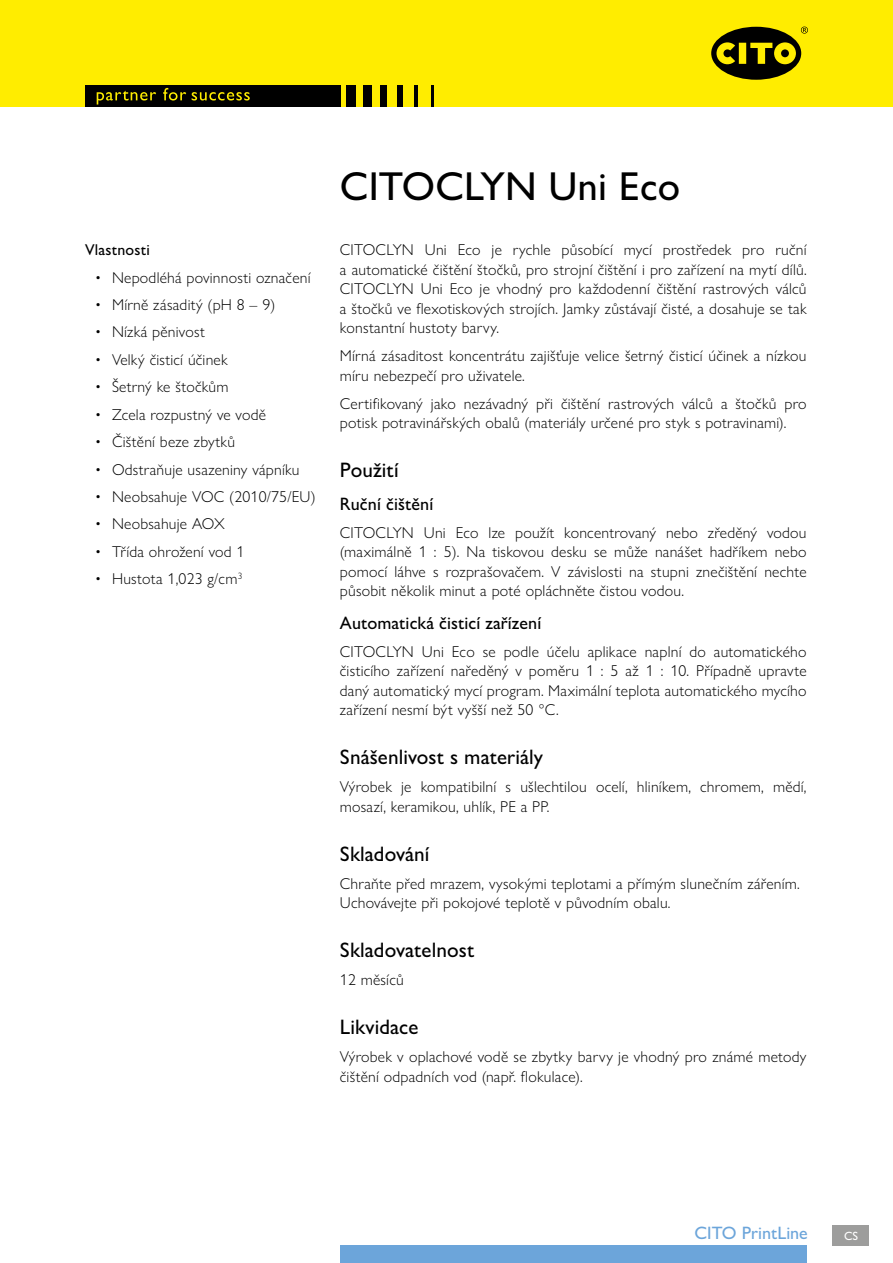
<style>
.page{position:relative;width:893px;height:1263px;background:#fff}
.page>*{position:absolute;margin:0;border:0;box-sizing:border-box;transform-origin:0 0}
.t1{font:500 40.5px "Gill Sans Nova";letter-spacing:.005em;color:#000}
.t2{font:500 21px "Gill Sans Nova";letter-spacing:.005em;color:#000}
.t3{font:500 18px "Gill Sans Nova";letter-spacing:.005em;color:#000}
.t4{font:500 18px "Gill Sans Nova";color:#6ca5da}
.t5{font:300 15.75px/19.5px "Gill Sans Nova";letter-spacing:.015em;color:#000}
.t6{font:500 15.75px "Gill Sans Nova";letter-spacing:.015em;color:#000}
.t7{font:500 12px "Gill Sans Nova";color:#fff}
</style>
<div class="page">
<div style="left:0;top:0;width:893px;height:106px;background:#ffed00"></div>
<div style="left:85px;top:85px;width:256px;height:21px;background:#000"></div>
<div style="left:346px;top:85px;width:10px;height:21px;background:#000"></div>
<div style="left:380px;top:85px;width:7px;height:21px;background:#000"></div>
<div style="left:397px;top:85px;width:6px;height:21px;background:#000"></div>
<hr style="left:414px;top:85px;width:4px;height:21px;background:#000">
<hr style="left:431px;top:85px;width:2px;height:21px;background:#000">
<div style="left:363px;top:85px;width:9px;height:21px;background:#000"></div>
<svg style="left:97px;top:91px;width:59px;height:14px"></svg>
<svg style="left:163px;top:88px;width:23px;height:13px"></svg>
<svg style="left:192px;top:92px;width:58px;height:9px"></svg>
<svg style="left:711px;top:27px;width:97px;height:53px"></svg>
<div style="left:832px;top:1225px;width:37px;height:20px;background:#9d9d9c"></div>
<div style="left:340px;top:1245px;width:467px;height:18px;background:#6ca5da"></div>
<p class="t6" style="left:85px;top:240px;width:66px">Vlastnosti</p>
<p class="t5" style="left:95px;top:267px;width:217px">• Nepodléhá povinnosti označení</p>
<p class="t5" style="left:95px;top:295px;width:182px">• Mírně zásaditý (pH 8 – 9)</p>
<p class="t5" style="left:95px;top:322px;width:111px">• Nízká pěnivost</p>
<p class="t5" style="left:95px;top:350px;width:134px">• Velký čisticí účinek</p>
<p class="t5" style="left:95px;top:377px;width:135px">• Šetrný ke štočkům</p>
<p class="t5" style="left:95px;top:404px;width:172px">• Zcela rozpustný ve vodě</p>
<p class="t5" style="left:95px;top:432px;width:142px">• Čištění beze zbytků</p>
<p class="t5" style="left:95px;top:459px;width:206px">• Odstraňuje usazeniny vápníku</p>
<p class="t5" style="left:95px;top:487px;width:222px">• Neobsahuje VOC (2010/75/EU)</p>
<p class="t5" style="left:95px;top:514px;width:131px">• Neobsahuje AOX</p>
<p class="t5" style="left:95px;top:541px;width:151px">• Třída ohrožení vod 1</p>
<p class="t5" style="left:95px;top:569px;width:149px">• Hustota 1,023 g/cm<sup>3</sup></p>
<h1 class="t1" style="left:340px;top:161px;width:342px">CITOCLYN Uni Eco</h1>
<p class="t5" style="left:340px;top:240px;width:468px;text-align:justify">CITOCLYN Uni Eco je rychle působící mycí prostředek pro ruční a automatické čištění štočků, pro strojní čištění i pro zařízení na mytí dílů.<br>CITOCLYN Uni Eco je vhodný pro každodenní čištění rastrových válců a štočků ve flexotiskových strojích. Jamky zůstávají čisté, a dosahuje se tak konstantní hustoty barvy.</p>
<p class="t5" style="left:340px;top:346px;width:468px">Mírná zásaditost koncentrátu zajišťuje velice šetrný čisticí účinek a nízkou míru nebezpečí pro uživatele.</p>
<p class="t5" style="left:340px;top:393px;width:468px">Certifikovaný jako nezávadný při čištění rastrových válců a štočků pro potisk potravinářských obalů (materiály určené pro styk s potravinami).</p>
<h2 class="t2" style="left:340px;top:457px;width:60px">Použití</h2>
<p class="t3" style="left:340px;top:493px;width:95px">Ruční čištění</p>
<p class="t5" style="left:340px;top:522px;width:468px;text-align:justify">CITOCLYN Uni Eco lze použít koncentrovaný nebo zředěný vodou (maximálně 1 : 5). Na tiskovou desku se může nanášet hadříkem nebo pomocí láhve s rozprašovačem. V závislosti na stupni znečištění nechte působit několik minut a poté opláchněte čistou vodou.</p>
<p class="t3" style="left:340px;top:612px;width:203px">Automatická čisticí zařízení</p>
<p class="t5" style="left:340px;top:642px;width:468px;text-align:justify">CITOCLYN Uni Eco se podle účelu aplikace naplní do automatického čisticího zařízení naředěný v poměru 1 : 5 až 1 : 10. Případně upravte daný automatický mycí program. Maximální teplota automatického mycího zařízení nesmí být vyšší než 50 °C.</p>
<h2 class="t2" style="left:340px;top:744px;width:205px">Snášenlivost s materiály</h2>
<p class="t5" style="left:340px;top:777px;width:468px">Výrobek je kompatibilní s ušlechtilou ocelí, hliníkem, chromem, mědí, mosazí, keramikou, uhlík, PE a PP.</p>
<h2 class="t2" style="left:340px;top:841px;width:91px">Skladování</h2>
<p class="t5" style="left:340px;top:874px;width:461px">Chraňte před mrazem, vysokými teplotami a přímým slunečním zářením.<br>Uchovávejte při pokojové teplotě v původním obalu.</p>
<h2 class="t2" style="left:340px;top:937px;width:136px">Skladovatelnost</h2>
<p class="t5" style="left:340px;top:970px;width:65px">12 měsíců</p>
<h2 class="t2" style="left:340px;top:1014px;width:80px">Likvidace</h2>
<p class="t5" style="left:340px;top:1047px;width:468px">Výrobek v oplachové vodě se zbytky barvy je vhodný pro známé metody čištění odpadních vod (např. flokulace).</p>
<p class="t4" style="left:695px;top:1221px;width:115px">CITO PrintLine</p>
<p class="t7" style="left:844px;top:1228px;width:16px">CS</p>
</div>
